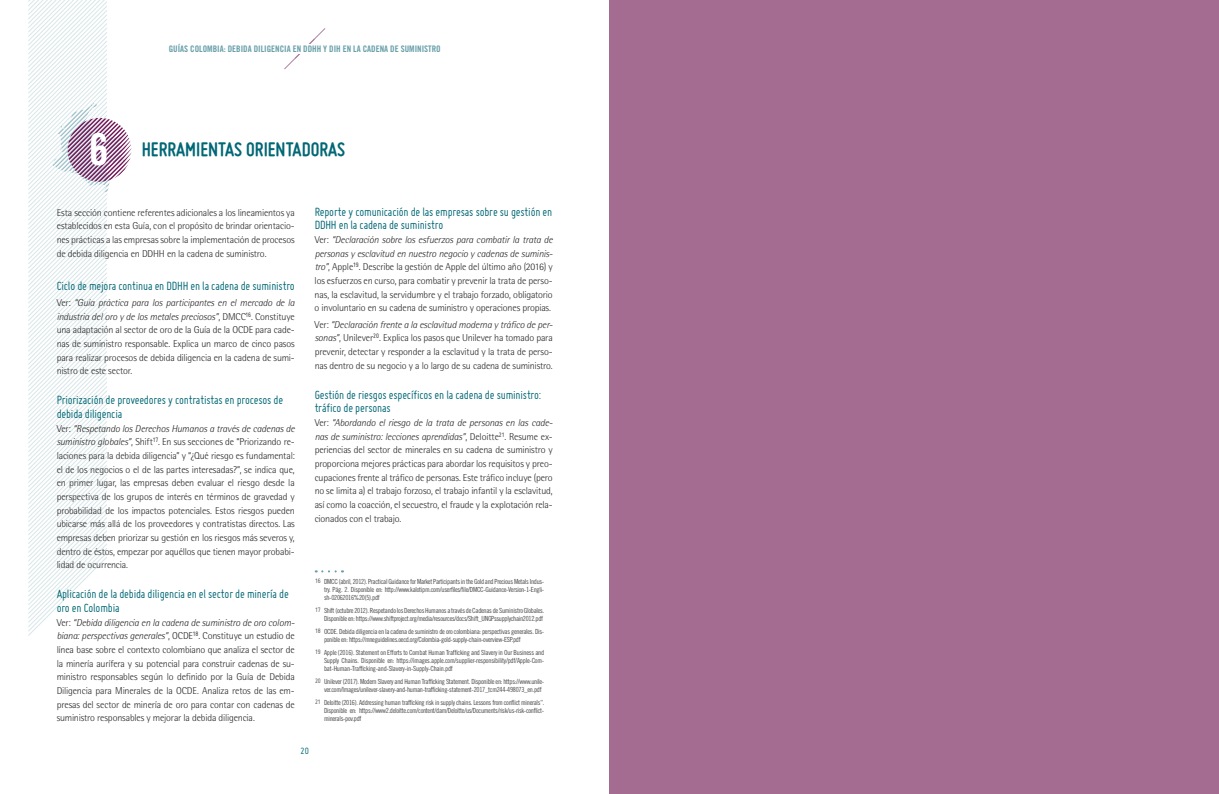
<style>
.page{position:relative;width:1219px;height:794px;background:#fff}
.page>*{position:absolute;margin:0;border:0;box-sizing:border-box;transform-origin:0 0}
.t1{font:44px "Trade Gothic LT Std Bd Cn 20";color:#fff}
.t2{font:700 21px "Miso";color:#006775}
.t3{font:13px/13.6px "Miso";letter-spacing:-.015em;color:#006775}
.t4{font:300 10px/13.7px "Rotis Semi Sans Std";letter-spacing:-.015em;color:#272727;text-align:justify}
.t5{font:10px "Miso";color:#006775}
.t6{font:9px "Trade Gothic LT Std Bd Cn 20";color:#679ea9}
.t7{font:7px/8px "Trade Gothic LT Std Cn 18";letter-spacing:-.04em;color:#4a4a49;text-align:justify}
.s1{font-style:italic}
.s2{font-family:"Miso"}
</style>
<div class="page">
<svg style="left:28px;top:0;width:104px;height:636px"></svg>
<svg style="left:284px;top:28px;width:41px;height:41px"></svg>
<div style="left:284px;top:44px;width:41px;height:10px;background:#fff"></div>
<div style="left:609px;top:0;width:610px;height:794px;background:#a46c90"></div>
<svg style="left:316px;top:570px;width:27px;height:2px"></svg>
<h1 class="t1" style="left:89px;top:122px;width:21px">6</h1>
<p class="t6" style="left:169px;top:43px;width:273px">GUÍAS COLOMBIA: DEBIDA DILIGENCIA EN DDHH Y DIH EN LA CADENA DE SUMINISTRO</p>
<h2 class="t2" style="left:142px;top:137px;width:205px">HERRAMIENTAS ORIENTADORAS</h2>
<p class="t4" style="left:57px;top:205px;width:240px">Esta sección contiene referentes adicionales a los lineamientos ya establecidos en esta Guía, con el propósito de brindar orientacio&shy;nes prácticas a las empresas sobre la implementación de procesos de debida diligencia en DDHH en la cadena de suministro.</p>
<h3 class="t3" style="left:57px;top:278px;width:240px">Ciclo de mejora continua en DDHH en la cadena de suministro</h3>
<p class="t4" style="left:57px;top:296px;width:240px">Ver: <span class="s1">“Guía práctica para los participantes en el mercado de la industria del oro y de los metales preciosos”</span>, DMCC<sup>16</sup>. Constituye una adaptación al sector de oro de la Guía de la OCDE para cade&shy;nas de suministro responsable. Explica un marco de cinco pasos para realizar procesos de debida diligencia en la cadena de sumi&shy;nistro de este sector.</p>
<h3 class="t3" style="left:57px;top:393px;width:228px">Priorización de proveedores y contratistas en procesos de debida diligencia</h3>
<p class="t4" style="left:57px;top:421px;width:240px">Ver: <span class="s1">“Respetando los Derechos Humanos a través de cadenas de suministro globales”</span>, Shift<sup>17</sup>. En sus secciones de “Priorizando re&shy;laciones para la debida diligencia” y “¿Qué riesgo es fundamental: el de los negocios o el de las partes interesadas?”, se indica que, en primer lugar, las empresas deben evaluar el riesgo desde la perspectiva de los grupos de interés en términos de gravedad y probabilidad de los impactos potenciales. Estos riesgos pueden ubicarse más allá de los proveedores y contratistas directos. Las empresas deben priorizar su gestión en los riesgos más severos y, dentro de éstos, empezar por aquéllos que tienen mayor probabi&shy;lidad de ocurrencia.</p>
<h3 class="t3" style="left:57px;top:587px;width:234px">Aplicación de la debida diligencia en el sector de minería de oro en Colombia</h3>
<p class="t4" style="left:57px;top:615px;width:240px">Ver: <span class="s1">“Debida diligencia en la cadena de suministro de oro colom&shy;biana: perspectivas generales”</span>, OCDE<sup>18</sup>. Constituye un estudio de línea base sobre el contexto colombiano que analiza el sector de la minería aurífera y su potencial para construir cadenas de su&shy;ministro responsables según lo definido por la Guía de Debida Diligencia para Minerales de la OCDE. Analiza retos de las em&shy;presas del sector de minería de oro para contar con cadenas de suministro responsables y mejorar la debida diligencia.</p>
<h3 class="t3" style="left:315px;top:204px;width:239px">Reporte y comunicación de las empresas sobre su gestión en<br>DDHH en la cadena de suministro</h3>
<p class="t4" style="left:315px;top:233px;width:240px">Ver: <span class="s1">“Declaración sobre los esfuerzos para combatir la trata de personas y esclavitud en nuestro negocio y cadenas de suminis&shy;tro”</span>, Apple<sup>19</sup>. Describe la gestión de Apple del último año (2016) y los esfuerzos en curso, para combatir y prevenir la trata de perso&shy;nas, la esclavitud, la servidumbre y el trabajo forzado, obligatorio o involuntario en su cadena de suministro y operaciones propias.</p>
<p class="t4" style="left:315px;top:317px;width:240px">Ver: <span class="s1">“Declaración frente a la esclavitud moderna y tráfico de per&shy;sonas”</span>, Unilever<sup>20</sup>. Explica los pasos que Unilever ha tomado para prevenir, detectar y responder a la esclavitud y la trata de perso&shy;nas dentro de su negocio y a lo largo de su cadena de suministro.</p>
<h3 class="t3" style="left:315px;top:387px;width:228px">Gestión de riesgos específicos en la cadena de suministro: tráfico de personas</h3>
<p class="t4" style="left:315px;top:416px;width:240px">Ver: <span class="s1">“Abordando el riesgo de la trata de personas en las cade&shy;nas de suministro: lecciones aprendidas”</span>, Deloitte<sup>21</sup>. Resume ex&shy;periencias del sector de minerales en su cadena de suministro y proporciona mejores prácticas para abordar los requisitos y preo&shy;cupaciones frente al tráfico de personas. Este tráfico incluye (pero no se limita a) el trabajo forzoso, el trabajo infantil y la esclavitud, así como la coacción, el secuestro, el fraude y la explotación rela&shy;cionados con el trabajo.</p>
<p class="t7" style="left:324px;top:578px;width:222px;text-indent:-9px"><span class="s2">16</span> DMCC (abril, 2012). Practical Guidance for Market Participants in the Gold and Precious Metals Indus&shy;try. Pág. 2. Disponible en: http://www.kalotipm.com/userfiles/file/DMCC-Guidance-Version-1-Engli&shy;sh-02062016%20(5).pdf</p>
<p class="t7" style="left:315px;top:607px;width:231px;text-align:right"><span class="s2">17</span> Shift (octubre 2012). Respetando los Derechos Humanos a través de Cadenas de Suministro Globales.<br>Disponible en: https://www.shiftproject.org/media/resources/docs/Shift_UNGPssupplychain2012.pdf</p>
<p class="t7" style="left:324px;top:628px;width:222px;text-indent:-9px"><span class="s2">18</span> OCDE. Debida diligencia en la cadena de suministro de oro colombiana: perspectivas generales. Dis&shy;ponible en: https://mneguidelines.oecd.org/Colombia-gold-supply-chain-overview-ESP.pdf</p>
<p class="t7" style="left:324px;top:649px;width:222px;text-indent:-9px"><span class="s2">19</span> Apple (2016). Statement on Efforts to Combat Human Trafficking and Slavery in Our Business and Supply Chains. Disponible en: https://images.apple.com/supplier-responsibility/pdf/Apple-Com&shy;bat-Human-Trafficking-and-Slavery-in-Supply-Chain.pdf</p>
<p class="t7" style="left:324px;top:678px;width:222px;text-indent:-9px"><span class="s2">20</span> Unilever (2017). Modern Slavery and Human Trafficking Statement. Disponible en: https://www.unile&shy;ver.com/Images/unilever-slavery-and-human-trafficking-statement-2017_tcm244-498073_en.pdf</p>
<p class="t7" style="left:324px;top:699px;width:222px;text-indent:-9px"><span class="s2">21</span> Deloitte (2016). Addressing human trafficking risk in supply chains. Lessons from conflict minerals”.<br>Disponible en: https://www2.deloitte.com/content/dam/Deloitte/us/Documents/risk/us-risk-conflict&shy;minerals-pov.pdf</p>
<p class="t5" style="left:301px;top:745px;width:10px">20</p>
</div>
